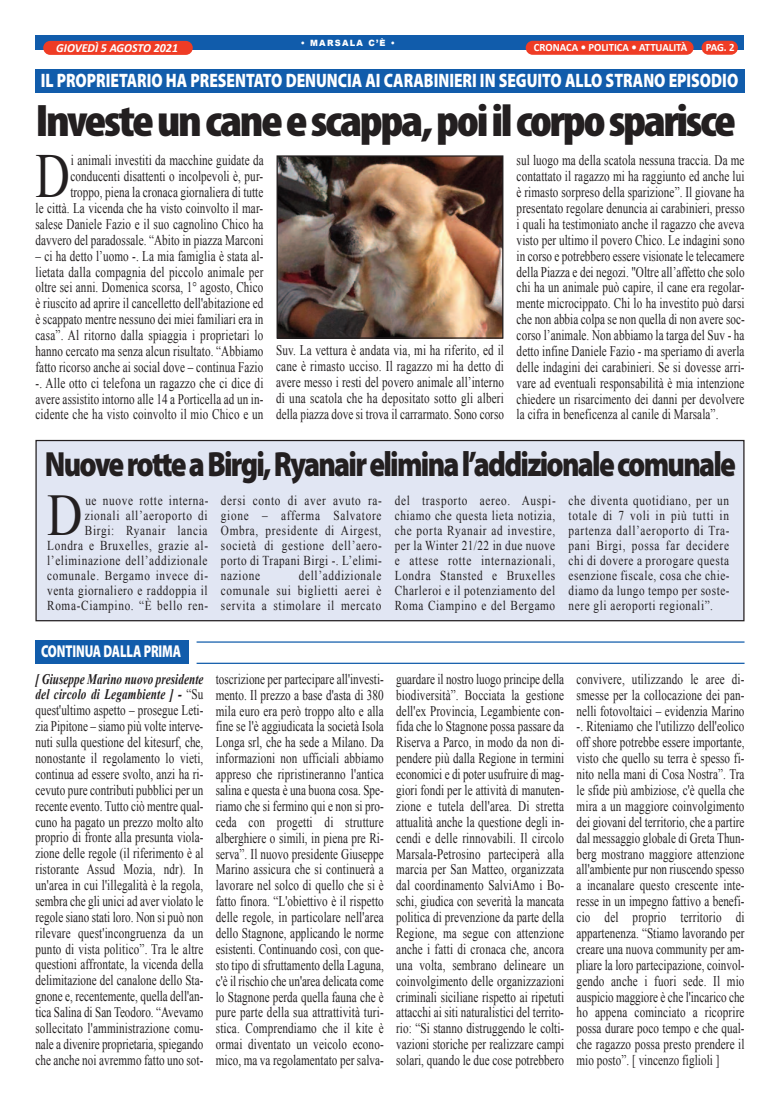
<style>
.page{position:relative;width:780px;height:1113px;background:#fff}
.page>*{position:absolute;margin:0;border:0;box-sizing:border-box;transform-origin:0 0}
.t1{font:62.62px "Times New Roman";color:#231f20;scale:.76 1}
.t2{font:59px "Times New Roman";color:#231f20;scale:.83 1}
.t3{font:900 condensed 45.75px "Myriad Pro";letter-spacing:-.05em;color:#231f20;scale:1.08 1}
.t4{font:900 35.12px "Myriad Pro";letter-spacing:-.06em;color:#231f20;scale:.83 1}
.t5{font:900 19.5px "Myriad Pro";color:#fff;scale:.79 1}
.t6{font:900 17.25px "Myriad Pro";letter-spacing:-.01em;color:#fff;scale:.72 1}
.t7{font:14.62px/15.9px "Times New Roman";letter-spacing:.01em;color:#231f20;text-align:justify;scale:.76 1}
.t8{font:13.62px/15px "Times New Roman";letter-spacing:.06em;color:#231f20;text-align:justify;scale:.83 1}
.t9{font:italic 700 12.38px "Calibri";color:#fff;scale:.96 1}
.t10{font:700 11.12px "Calibri";color:#fff;scale:.96 1}
.t11{font:900 8.62px "Arial";letter-spacing:.15em;color:#fff;scale:.96 1}
.s1{font-weight:700;font-style:italic}
</style>
<div class="page">
<div style="left:35px;top:35px;width:708px;height:14px;background:#115cab"></div>
<div style="left:701px;top:41px;width:36px;height:14px;background:#ef3c25;border-radius:7px"></div>
<div style="left:525px;top:41px;width:168px;height:14px;background:#ef3c25;border-radius:7px"></div>
<div style="left:43px;top:41px;width:150px;height:14px;background:#ef3c25;border-radius:7px"></div>
<div style="left:35px;top:640px;width:154px;height:24px;background:#115cab"></div>
<hr style="left:196px;top:641px;width:548px;height:1px;background:#115cab">
<hr style="left:196px;top:662px;width:548px;height:2px;background:#115cab">
<div style="left:35px;top:69px;width:709px;height:24px;background:#115cab"></div>
<img style="left:278px;top:157px;width:223px;height:180px">
<div style="left:276px;top:155px;width:227px;height:184px;border:1px solid #231f20"></div>
<div style="left:36px;top:440px;width:707px;height:180px;background:#e1e6f3"></div>
<div style="left:35px;top:440px;width:709px;height:181px;border:1px solid #231f20"></div>
<p class="t11" style="left:301px;top:37px;width:100px">• MARSALA C’È •</p>
<p class="t9" style="left:56px;top:42px;width:128px">GIOVEDÌ 5 AGOSTO 2021</p>
<p class="t10" style="left:534px;top:43px;width:161px">CRONACA • POLITICA • ATTUALITÀ</p>
<p class="t10" style="left:705px;top:43px;width:32px">PAG. 2</p>
<h3 class="t5" style="left:41px;top:73px;width:884px">IL PROPRIETARIO HA PRESENTATO DENUNCIA AI CARABINIERI IN SEGUITO ALLO STRANO EPISODIO</h3>
<h3 class="t3" style="left:35px;top:105px;width:650px">Investeuncaneescappa,poiilcorposparisce</h3>
<p class="t7" style="left:35px;top:152px;width:302px;text-align:right">i animali investiti da macchine guidate da conducenti disattenti o incolpevoli è, pur&shy;troppo, piena la cronaca giornaliera di tutte<br>le città. La vicenda che ha visto coinvolto il mar&shy;salese Daniele Fazio e il suo cagnolino Chico ha davvero del paradossale. “Abito in piazza Marconi</p>
<p class="t7" style="left:35px;top:248px;width:301px">– ci ha detto l’uomo -. La mia famiglia è stata al&shy;lietata dalla compagnia del piccolo animale per oltre sei anni. Domenica scorsa, 1° agosto, Chico è riuscito ad aprire il cancelletto dell'abitazione ed è scappato mentre nessuno dei miei familiari era in casa”. Al ritorno dalla spiaggia i proprietari lo hanno cercato ma senza alcun risultato. “Abbiamo fatto ricorso anche ai social dove – continua Fazio -. Alle otto ci telefona un ragazzo che ci dice di avere assistito intorno alle 14 a Porticella ad un in&shy;cidente che ha visto coinvolto il mio Chico e un</p>
<h1 class="t1" style="left:35px;top:141px;width:47px">D</h1>
<p class="t7" style="left:276px;top:342px;width:301px">Suv. La vettura è andata via, mi ha riferito, ed il cane è rimasto ucciso. Il ragazzo mi ha detto di avere messo i resti del povero animale all’interno di una scatola che ha depositato sotto gli alberi della piazza dove si trova il carrarmato. Sono corso</p>
<p class="t7" style="left:516px;top:152px;width:301px">sul luogo ma della scatola nessuna traccia. Da me contattato il ragazzo mi ha raggiunto ed anche lui è rimasto sorpreso della sparizione”. Il giovane ha presentato regolare denuncia ai carabinieri, presso i quali ha testimoniato anche il ragazzo che aveva visto per ultimo il povero Chico. Le indagini sono in corso e potrebbero essere visionate le telecamere della Piazza e dei negozi. "Oltre all’affetto che solo chi ha un animale può capire, il cane era regolar&shy;mente microcippato. Chi lo ha investito può darsi che non abbia colpa se non quella di non avere soc&shy;corso l’animale. Non abbiamo la targa del Suv - ha detto infine Daniele Fazio - ma speriamo di averla delle indagini dei carabinieri. Se si dovesse arri&shy;vare ad eventuali responsabilità è mia intenzione chiedere un risarcimento dei danni per devolvere la cifra in beneficenza al canile di Marsala”.</p>
<h3 class="t4" style="left:45px;top:451px;width:834px">NuoverotteaBirgi,Ryanaireliminal’addizionalecomunale</h3>
<p class="t8" style="left:47px;top:493px;width:196px;text-align:right">ue nuove rotte interna-<br>zionali all’aeroporto di<br>Birgi: Ryanair lancia<br>Londra e Bruxelles, grazie al&shy;l’eliminazione dell’addizionale comunale. Bergamo invece di&shy;venta giornaliero e raddoppia il<br>Roma-Ciampino. “È bello ren-</p>
<p class="t8" style="left:221px;top:493px;width:195px">dersi conto di aver avuto ra&shy;gione – afferma Salvatore Ombra, presidente di Airgest, società di gestione dell’aero&shy;porto di Trapani Birgi -. L’elimi&shy;nazione</p>
<h2 class="t2" style="left:47px;top:482px;width:44px">D</h2>
<p class="t8" style="left:221px;top:568px;width:195px;text-indent:78px">dell’addizionale comunale sui biglietti aerei è servita a stimolare il mercato</p>
<p class="t8" style="left:395px;top:493px;width:195px">del trasporto aereo. Auspi&shy;chiamo che questa lieta notizia, che porta Ryanair ad investire, per la Winter 21/22 in due nuove e attese rotte internazionali, Londra Stansted e Bruxelles Charleroi e il potenziamento del Roma Ciampino e del Bergamo</p>
<p class="t8" style="left:568px;top:493px;width:195px">che diventa quotidiano, per un totale di 7 voli in più tutti in partenza dall’aeroporto di Tra&shy;pani Birgi, possa far decidere chi di dovere a prorogare questa esenzione fiscale, cosa che chie&shy;diamo da lungo tempo per soste&shy;nere gli aeroporti regionali”.</p>
<p class="t6" style="left:41px;top:645px;width:196px">CONTINUA DALLA PRIMA</p>
<p class="t7" style="left:35px;top:670px;width:222px"><span class="s1">[ Giuseppe Marino nuovo presidente del circolo di Legambiente ] -</span> “Su quest'ultimo aspetto – prosegue Leti&shy;zia Pipitone – siamo più volte interve&shy;nuti sulla questione del kitesurf, che, nonostante il regolamento lo vieti, continua ad essere svolto, anzi ha ri&shy;cevuto pure contributi pubblici per un recente evento. Tutto ciò mentre qual&shy;cuno ha pagato un prezzo molto alto proprio di fronte alla presunta viola&shy;zione delle regole (il riferimento è al ristorante Assud Mozia, ndr). In un'area in cui l'illegalità è la regola, sembra che gli unici ad aver violato le regole siano stati loro. Non si può non rilevare quest'incongruenza da un punto di vista politico”. Tra le altre questioni affrontate, la vicenda della delimitazione del canalone dello Sta&shy;gnone e, recentemente, quella dell'an&shy;tica Salina di San Teodoro. “Avevamo sollecitato l'amministrazione comu&shy;nale a divenire proprietaria, spiegando che anche noi avremmo fatto uno sot-</p>
<p class="t7" style="left:216px;top:671px;width:222px">toscrizione per partecipare all'investi&shy;mento. Il prezzo a base d'asta di 380 mila euro era però troppo alto e alla fine se l'è aggiudicata la società Isola Longa srl, che ha sede a Milano. Da informazioni non ufficiali abbiamo appreso che ripristineranno l'antica salina e questa è una buona cosa. Spe&shy;riamo che si fermino qui e non si pro&shy;ceda con progetti di strutture alberghiere o simili, in piena pre Ri&shy;serva”. Il nuovo presidente Giuseppe Marino assicura che si continuerà a lavorare nel solco di quello che si è fatto finora. “L'obiettivo è il rispetto delle regole, in particolare nell'area dello Stagnone, applicando le norme esistenti. Continuando così, con que&shy;sto tipo di sfruttamento della Laguna, c'è il rischio che un'area delicata come lo Stagnone perda quella fauna che è pure parte della sua attrattività turi&shy;stica. Comprendiamo che il kite è ormai diventato un veicolo econo&shy;mico, ma va regolamentato per salva-</p>
<p class="t7" style="left:396px;top:671px;width:222px">guardare il nostro luogo principe della biodiversità”. Bocciata la gestione dell'ex Provincia, Legambiente con&shy;fida che lo Stagnone possa passare da Riserva a Parco, in modo da non di&shy;pendere più dalla Regione in termini economici e di poter usufruire di mag&shy;giori fondi per le attività di manuten&shy;zione e tutela dell'area. Di stretta attualità anche la questione degli in&shy;cendi e delle rinnovabili. Il circolo Marsala-Petrosino parteciperà alla marcia per San Matteo, organizzata dal coordinamento SalviAmo i Bo&shy;schi, giudica con severità la mancata politica di prevenzione da parte della Regione, ma segue con attenzione anche i fatti di cronaca che, ancora una volta, sembrano delineare un coinvolgimento delle organizzazioni criminali siciliane rispetto ai ripetuti attacchi ai siti naturalistici del territo&shy;rio: “Si stanno distruggendo le colti&shy;vazioni storiche per realizzare campi solari, quando le due cose potrebbero</p>
<p class="t7" style="left:576px;top:671px;width:222px">convivere, utilizzando le aree di&shy;smesse per la collocazione dei pan&shy;nelli fotovoltaici – evidenzia Marino -. Riteniamo che l'utilizzo dell'eolico off shore potrebbe essere importante, visto che quello su terra è spesso fi&shy;nito nella mani di Cosa Nostra”. Tra le sfide più ambiziose, c'è quella che mira a un maggiore coinvolgimento dei giovani del territorio, che a partire dal messaggio globale di Greta Thun&shy;berg mostrano maggiore attenzione all'ambiente pur non riuscendo spesso a incanalare questo crescente inte&shy;resse in un impegno fattivo a benefi&shy;cio del proprio territorio di appartenenza. “Stiamo lavorando per creare una nuova community per am&shy;pliare la loro partecipazione, coinvol&shy;gendo anche i fuori sede. Il mio auspicio maggiore è che l'incarico che ho appena cominciato a ricoprire possa durare poco tempo e che qual&shy;che ragazzo possa presto prendere il mio posto”. [ vincenzo figlioli ]</p>
</div>
